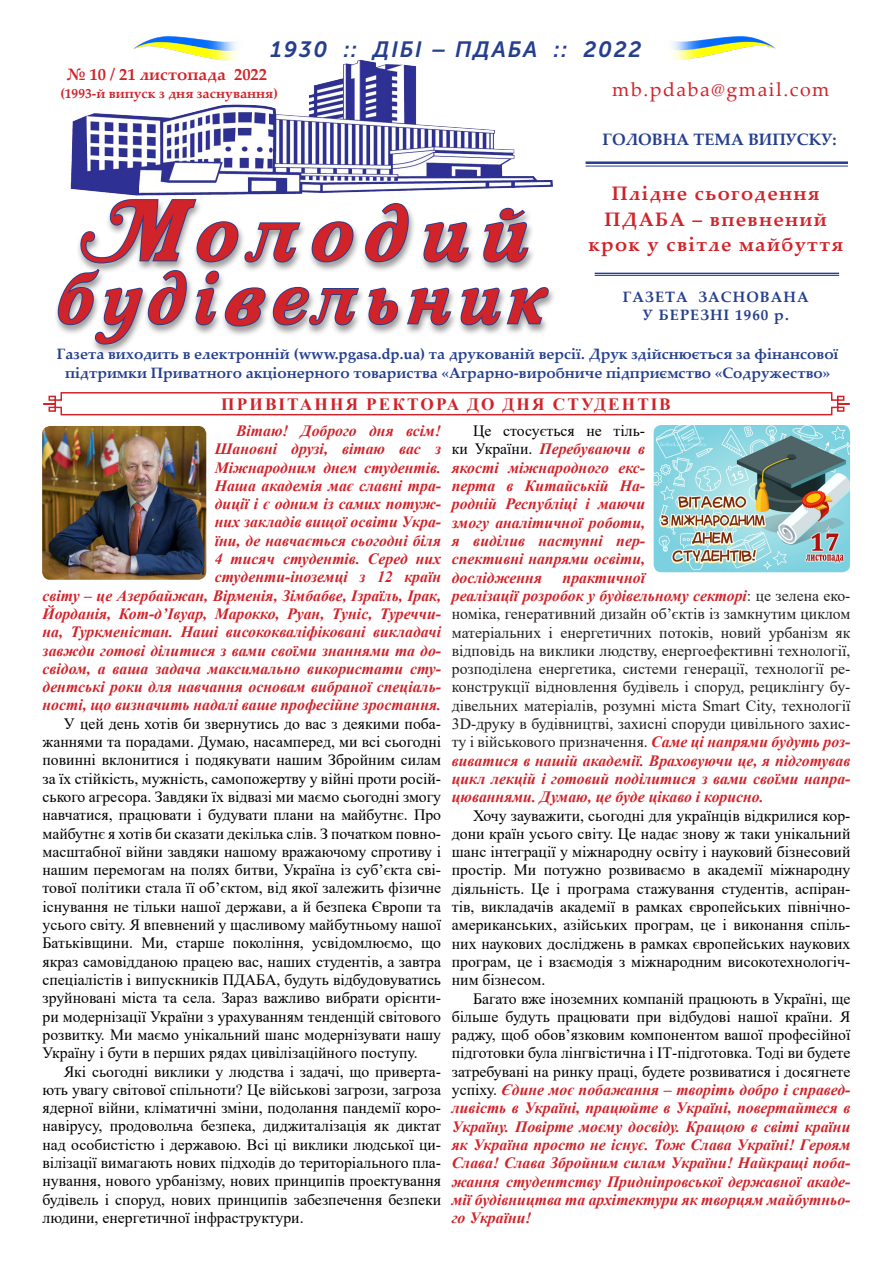
<style>
.page{position:relative;width:893px;height:1263px;background:#fff}
.page>*{position:absolute;margin:0;border:0;box-sizing:border-box;transform-origin:0 0}
.t1{font:900 85.2px "Country Western Swing";letter-spacing:.13em;color:#d1232a}
.t2{font:900 79.2px "Country Western Swing";letter-spacing:.09em;color:#d1232a;scale:.95 1}
.t3{font:italic 22.05px "Museo Sans Cyrl 700";letter-spacing:.08em;color:#253f8e}
.t4{font:700 19.5px/25.5px "Palatino Linotype";letter-spacing:.07em;color:#d1232a;text-align:center}
.t5{font:19.5px "Palatino Linotype";letter-spacing:.08em;color:#d1232a}
.Заглавие{font:700 17.25px "Times New Roman";letter-spacing:.125em;color:#d1232a}
.t6{font:700 16.5px "Palatino Linotype";color:#d1232a}
.t7{font:700 16.5px "Palatino Linotype";color:#253f8e}
.Основной_текст{font:15.75px/18.3px "Times New Roman";color:#000;text-align:justify}
.Основной_текст-2{font:italic 700 15.75px/18.3px "Times New Roman";color:#d1232a;text-align:justify}
.Основной_текст-3{font:15.75px/18.3px "Times New Roman";color:#231f20}
.t8{font:700 15px/19.5px "Palatino Linotype";color:#253f8e;text-align:center}
.t9{font:700 15px/18px "Palatino Linotype";letter-spacing:.07em;color:#253f8e;text-align:center}
.t10{font:700 13.5px "Palatino Linotype";color:#d1232a}
.s1{font-weight:400;font-style:normal;color:#000}
.s2{font-weight:700;font-style:italic;color:#d1232a}
</style>
<div class="page">
<img style="left:70px;top:59px;width:483px;height:135px">
<svg style="left:56px;top:194px;width:494px;height:159px"></svg>
<hr style="left:585px;top:161px;width:263px;height:3px;background:#253f8e">
<hr style="left:585px;top:166px;width:263px;height:1px;background:#253f8e">
<hr style="left:595px;top:273px;width:244px;height:1px;background:#253f8e">
<hr style="left:595px;top:275px;width:244px;height:1px;background:#253f8e">
<img style="left:672px;top:36px;width:103px;height:24px">
<img style="left:134px;top:37px;width:110px;height:23px">
<svg style="left:43px;top:392px;width:807px;height:24px"></svg>
<img style="left:42px;top:426px;width:164px;height:154px">
<img style="left:654px;top:425px;width:196px;height:147px">
<h3 class="t3" style="left:271px;top:37px;width:372px">1930 :: ДІБІ – ПДАБА :: 2022</h3>
<p class="t6" style="left:66px;top:63px;width:202px">№ 10 / 21 листопада 2022</p>
<p class="t10" style="left:60px;top:84px;width:219px">(1993-й випуск з дня заснування)</p>
<h1 class="t1" style="left:78px;top:184px;width:467px">Молодий</h1>
<h2 class="t2" style="left:61px;top:253px;width:517px">будівельник</h2>
<p class="t5" style="left:612px;top:76px;width:219px">mb.pdaba@gmail.com</p>
<p class="t7" style="left:602px;top:128px;width:236px">ГОЛОВНА ТЕМА ВИПУСКУ:</p>
<p class="t4" style="left:588px;top:180px;width:256px">Плідне сьогодення<br>ПДАБА – впевнений крок у світле майбуття</p>
<p class="t9" style="left:623px;top:287px;width:188px">ГАЗЕТА ЗАСНОВАНА<br>У БЕРЕЗНІ 1960 р.</p>
<p class="t8" style="left:57px;top:343px;width:783px">Газета виходить в електронній (www.pgasa.dp.ua) та друкованій версії. Друк здійснюється за фінансової підтримки Приватного акціонерного товариства «Аграрно-виробниче підприємство «Содружество»</p>
<p class="Заглавие" style="left:221px;top:391px;width:451px">ПРИВІТАННЯ РЕКТОРА ДО ДНЯ СТУДЕНТІВ</p>
<p class="Основной_текст-2" style="left:43px;top:421px;width:400px;text-align:right">Вітаю! Доброго дня всім!<br>Шановні друзі, вітаю вас з<br>Міжнародним днем студентів.<br>Наша академія має славні тра-<br>диції і є одним із самих потуж-<br>них закладів вищої освіти Укра-<br>їни, де навчається сьогодні біля<br>4 тисяч студентів. Серед них<br>студенти-іноземці з 12 країн<br>світу – це Азербайжан, Вірменія, Зімбабве, Ізраїль, Ірак, Йорданія, Кот-д’Івуар, Марокко, Руан, Туніс, Туреччи&shy;на, Туркменістан. Наші висококваліфіковані викладачі завжди готові ділитися з вами своїми знаннями та до&shy;свідом, а ваша задача максимально використати сту&shy;дентські роки для навчання основам вибраної спеціаль&shy;ності, що визначить надалі ваше професійне зростання.</p>
<p class="Основной_текст" style="left:43px;top:714px;width:400px;text-indent:21px">У цей день хотів би звернутись до вас з деякими поба&shy;жаннями та порадами. Думаю, насамперед, ми всі сьогодні повинні вклонитися і подякувати нашим Збройним силам за їх стійкість, мужність, самопожертву у війні проти росій&shy;ського агресора. Завдяки їх відвазі ми маємо сьогодні змогу навчатися, працювати і будувати плани на майбутнє. Про майбутнє я хотів би сказати декілька слів. З початком повно&shy;масштабної війни завдяки нашому вражаючому спротиву і нашим перемогам на полях битви, Україна із суб’єкта сві&shy;тової політики стала її об’єктом, від якої залежить фізичне існування не тільки нашої держави, а й безпека Європи та усього світу. Я впевнений у щасливому майбутньому нашої Батьківщини. Ми, старше покоління, усвідомлюємо, що якраз самовідданою працею вас, наших студентів, а завтра спеціалістів і випускників ПДАБА, будуть відбудовуватись зруйновані міста та села. Зараз важливо вибрати орієнти&shy;ри модернізації України з урахуванням тенденцій світового розвитку. Ми маємо унікальний шанс модернізувати нашу Україну і бути в перших рядах цивілізаційного поступу.</p>
<p class="Основной_текст" style="left:43px;top:1061px;width:400px;text-indent:21px">Які сьогодні виклики у людства і задачі, що приверта&shy;ють увагу світової спільноти? Це військові загрози, загроза ядерної війни, кліматичні зміни, подолання пандемії коро&shy;навірусу, продовольча безпека, диджиталізація як диктат над особистістю і державою. Всі ці виклики людської ци&shy;вілізації вимагають нових підходів до територіального пла&shy;нування, нового урбанізму, нових принципів проектування будівель і споруд, нових принципів забезпечення безпеки людини, енергетичної інфраструктури.</p>
<p class="Основной_текст-2" style="left:452px;top:421px;width:195px;text-indent:21px"><span class="s1">Це стосується не тіль&shy;ки України.</span> Перебуваючи в якості міжнародного екс&shy;перта в Китайській На&shy;родній Республіці і маючи змогу аналітичної роботи, я виділив наступні пер&shy;спективні напрями освіти, дослідження</p>
<p class="Основной_текст-3" style="left:452px;top:568px;width:400px;text-indent:111px"><span class="s2">практичної<br>реалізації розробок у будівельному секторі</span>: це зелена еко&shy;номіка, генеративний дизайн об’єктів із замкнутим циклом матеріальних і енергетичних потоків, новий урбанізм як відповідь на виклики людству, енергоефективні технології, розподілена енергетика, системи генерації, технології ре&shy;конструкції відновлення будівель і споруд, рециклінгу бу&shy;дівельних матеріалів, розумні міста Smart City, технології 3D-друку в будівництві, захисні споруди цивільного захис&shy;ту і військового призначення. <span class="s2">Саме ці напрями будуть роз&shy;виватися в нашій академії. Враховуючи це, я підготував цикл лекцій і готовий поділитися з вами своїми напра&shy;цюваннями. Думаю, це буде цікаво і корисно.</span></p>
<p class="Основной_текст" style="left:452px;top:805px;width:400px;text-indent:21px">Хочу зауважити, сьогодні для українців відкрилися кор&shy;дони країн усього світу. Це надає знову ж таки унікальний шанс інтеграції у міжнародну освіту і науковий бізнесовий простір. Ми потужно розвиваємо в академії міжнародну діяльність. Це і програма стажування студентів, аспіран&shy;тів, викладачів академії в рамках європейських північно&shy;американських, азійських програм, це і виконання спіль&shy;них наукових досліджень в рамках європейських наукових програм, це і взаємодія з міжнародним високотехнологіч&shy;ним бізнесом.</p>
<p class="Основной_текст-2" style="left:452px;top:989px;width:400px;text-indent:21px"><span class="s1">Багато вже іноземних компаній працюють в Україні, ще більше будуть працювати при відбудові нашої країни. Я раджу, щоб обов’язковим компонентом вашої професійної підготовки була лінгвістична і ІТ-підготовка. Тоді ви будете затребувані на ринку праці, будете розвиватися і досягнете успіху.</span> Єдине моє побажання – творіть добро і справед&shy;ливість в Україні, працюйте в Україні, повертайтеся в Україну. Повірте моєму досвіду. Кращою в світі країни як Україна просто не існує. Тож Слава Україні! Героям Слава! Слава Збройним силам України! Найкращі поба&shy;жання студентству Придніпровської державної акаде&shy;мії будівництва та архітектури як творцям майбутньо&shy;го України!</p>
</div>
